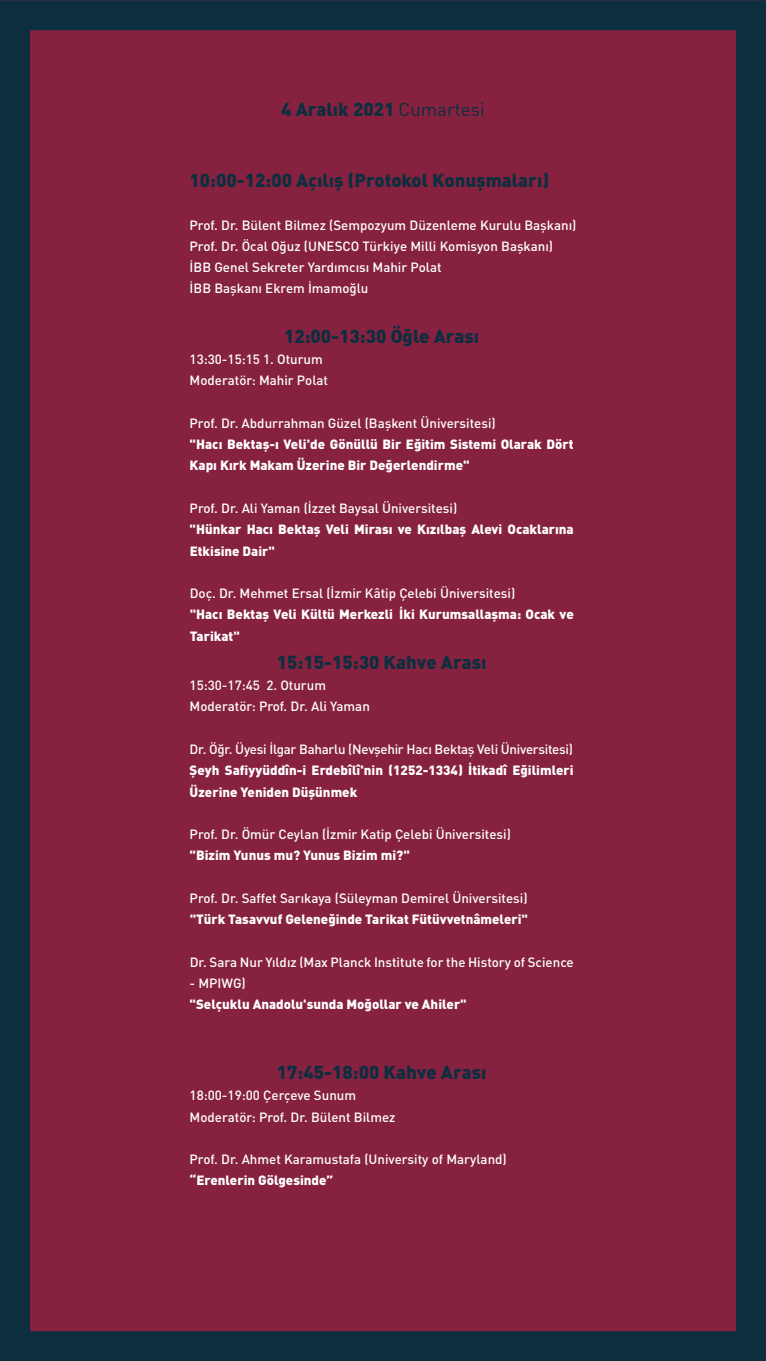
<style>
.page{position:relative;width:766px;height:1361px;background:#fff}
.page>*{position:absolute;margin:0;border:0;box-sizing:border-box;transform-origin:0 0}
.t1{font:900 18.6px "DIN Web W07";color:#0d2e3f}
.t2{font:500 13.2px/21.3px "DIN Web W07";color:#fff}
.t3{font:900 13.2px/21.3px "DIN Web W07";color:#fff}
.t4{font:500 13.2px "DIN Web W07";letter-spacing:-.02em;color:#fff}
.s1{font-weight:400}
</style>
<div class="page">
<div style="left:0;top:0;width:765px;height:1360px;background:#86223f"></div>
<div style="left:0;top:0;width:765px;height:1361px;border:30px solid #0d2e3f"></div>
<h1 class="t1" style="left:281px;top:95px;width:205px">4 Aralık 2021 <span class="s1">Cumartesi</span></h1>
<h1 class="t1" style="left:189px;top:165px;width:361px">10:00-12:00 Açılış (Protokol Konuşmaları)</h1>
<p class="t2" style="left:189px;top:213px;width:388px">Prof. Dr. Bülent Bilmez (Sempozyum Düzenleme Kurulu Başkanı)<br>Prof. Dr. Öcal Oğuz (UNESCO Türkiye Milli Komisyon Başkanı)<br>İBB Genel Sekreter Yardımcısı Mahir Polat<br>İBB Başkanı Ekrem İmamoğlu</p>
<h1 class="t1" style="left:284px;top:321px;width:197px">12:00-13:30 Öğle Arası</h1>
<p class="t2" style="left:189px;top:348px;width:140px">13:30-15:15 1. Oturum<br>Moderatör: Mahir Polat</p>
<p class="t2" style="left:189px;top:412px;width:307px">Prof. Dr. Abdurrahman Güzel (Başkent Üniversitesi)</p>
<p class="t3" style="left:189px;top:433px;width:385px">"Hacı Bektaş-ı Veli'de Gönüllü Bir Eğitim Sistemi Olarak Dört<br>Kapı Kırk Makam Üzerine Bir Değerlendirme"</p>
<p class="t2" style="left:189px;top:497px;width:269px">Prof. Dr. Ali Yaman (İzzet Baysal Üniversitesi)</p>
<p class="t3" style="left:190px;top:518px;width:385px">"Hünkar Hacı Bektaş Veli Mirası ve Kızılbaş Alevi Ocaklarına<br>Etkisine Dair"</p>
<p class="t2" style="left:190px;top:582px;width:327px">Doç. Dr. Mehmet Ersal (İzmir Kâtip Çelebi Üniversitesi)</p>
<p class="t3" style="left:190px;top:603px;width:385px">"Hacı Bektaş Veli Kültü Merkezli İki Kurumsallaşma: Ocak ve<br>Tarikat"</p>
<h1 class="t1" style="left:277px;top:647px;width:211px">15:15-15:30 Kahve Arası</h1>
<p class="t2" style="left:189px;top:674px;width:182px">15:30-17:45 2. Oturum<br>Moderatör: Prof. Dr. Ali Yaman</p>
<p class="t4" style="left:189px;top:739px;width:385px">Dr. Öğr. Üyesi İlgar Baharlu (Nevşehir Hacı Bektaş Veli Üniversitesi)</p>
<p class="t3" style="left:189px;top:759px;width:385px">Şeyh Safiyyüddîn-i Erdebîlî'nin (1252-1334) İtikadî Eğilimleri<br>Üzerine Yeniden Düşünmek</p>
<p class="t2" style="left:189px;top:823px;width:323px">Prof. Dr. Ömür Ceylan (İzmir Katip Çelebi Üniversitesi)</p>
<p class="t3" style="left:190px;top:844px;width:221px">"Bizim Yunus mu? Yunus Bizim mi?"</p>
<p class="t2" style="left:190px;top:886px;width:339px">Prof. Dr. Saffet Sarıkaya (Süleyman Demirel Üniversitesi)</p>
<p class="t3" style="left:190px;top:908px;width:340px">"Türk Tasavvuf Geleneğinde Tarikat Fütüvvetnâmeleri"</p>
<p class="t2" style="left:190px;top:950px;width:385px">Dr. Sara Nur Yıldız (Max Planck Institute for the History of Science</p>
<p class="t2" style="left:189px;top:971px;width:58px">- MPIWG)</p>
<p class="t3" style="left:189px;top:993px;width:278px">"Selçuklu Anadolu'sunda Moğollar ve Ahiler"</p>
<h1 class="t1" style="left:277px;top:1057px;width:211px">17:45-18:00 Kahve Arası</h1>
<p class="t2" style="left:189px;top:1084px;width:207px">18:00-19:00 Çerçeve Sunum<br>Moderatör: Prof. Dr. Bülent Bilmez</p>
<p class="t2" style="left:189px;top:1148px;width:318px">Prof. Dr. Ahmet Karamustafa (University of Maryland)</p>
<p class="t3" style="left:189px;top:1169px;width:145px">“Erenlerin Gölgesinde”</p>
</div>
